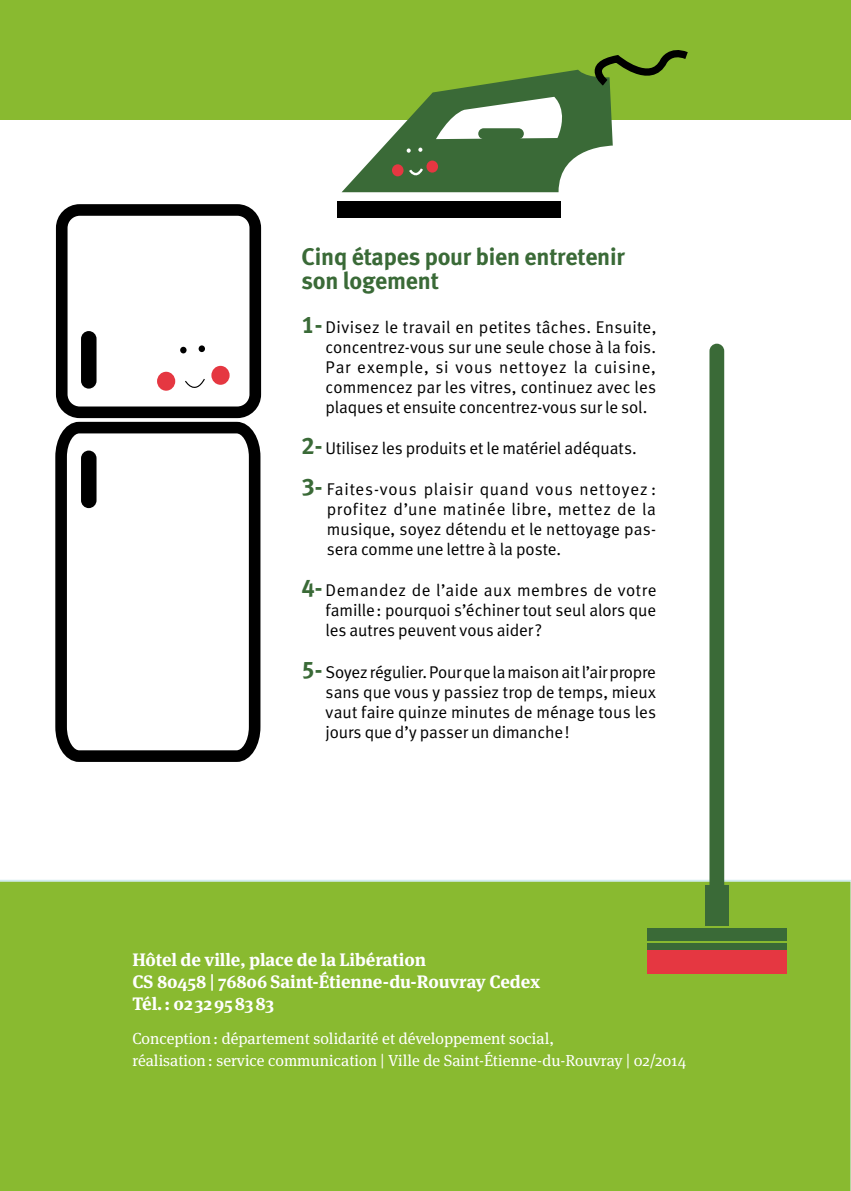
<style>
.page{position:relative;width:851px;height:1191px;background:#fff}
.page>*{position:absolute;margin:0;border:0;box-sizing:border-box;transform-origin:0 0}
.t1{font:24px/24px "Meta Bold LF";letter-spacing:-.01em;color:#3a6a37}
.t2{font:700 18px/22px "Meta Serif OT";letter-spacing:-.005em;color:#fff}
.t3{font:17px/20px "Meta Normal LF";color:#000;text-align:justify}
.t4{font:16px/22px "Meta Serif OT";color:#fff}
.s1{font-family:"Meta Bold LF";font-size:24px;color:#3a6a37}
</style>
<div class="page">
<div style="left:0;top:879px;width:850px;height:312px;background:#89ba30"></div>
<div style="left:0;top:0;width:850px;height:119px;background:#89ba30"></div>
<div style="left:56px;top:204px;width:205px;height:214px;border:12px solid #000;border-radius:18px"></div>
<svg style="left:55px;top:416px;width:206px;height:346px"></svg>
<div style="left:81px;top:331px;width:15px;height:57px;background:#000;border-radius:8px"></div>
<div style="left:81px;top:450px;width:15px;height:58px;background:#000;border-radius:8px"></div>
<div style="left:211px;top:366px;width:18px;height:19px;background:#e53741;border-radius:50%"></div>
<div style="left:157px;top:372px;width:18px;height:19px;background:#e53741;border-radius:50%"></div>
<svg style="left:185px;top:379px;width:20px;height:9px"></svg>
<svg style="left:180px;top:347px;width:6px;height:6px"></svg>
<div style="left:198px;top:345px;width:7px;height:7px;background:#000;border-radius:50%"></div>
<div style="left:337px;top:201px;width:223px;height:16px;background:#000"></div>
<svg style="left:341px;top:50px;width:355px;height:142px"></svg>
<div style="left:647px;top:944px;width:140px;height:29px;background:#e53741"></div>
<div style="left:709px;top:344px;width:15px;height:548px;background:#3a6a37;border-radius:7px"></div>
<div style="left:705px;top:885px;width:23px;height:41px;background:#3a6a37"></div>
<div style="left:647px;top:928px;width:139px;height:12px;background:#3a6a37"></div>
<div style="left:647px;top:943px;width:140px;height:6px;background:#3a6a37"></div>
<h1 class="t1" style="left:301px;top:245px;width:325px">Cinq étapes pour bien entretenir son logement</h1>
<p class="t3" style="left:325px;top:317px;width:332px;text-indent:-24px"><span class="s1">1-</span> Divisez le travail en petites tâches. Ensuite, concentrez-vous sur une seule chose à la fois.<br>Par exemple, si vous nettoyez la cuisine, commencez par les vitres, continuez avec les plaques et ensuite concentrez-vous sur le sol.</p>
<p class="t3" style="left:301px;top:438px;width:336px"><span class="s1">2-</span> Utilisez les produits et le matériel adéquats.</p>
<p class="t3" style="left:327px;top:479px;width:331px;text-indent:-25px"><span class="s1">3-</span> Faites-vous plaisir quand vous nettoyez : profitez d’une matinée libre, mettez de la musique, soyez détendu et le nettoyage pas&shy;sera comme une lettre à la poste.</p>
<p class="t3" style="left:325px;top:580px;width:332px;text-indent:-24px"><span class="s1">4-</span> Demandez de l’aide aux membres de votre famille: pourquoi s’échiner tout seul alors que les autres peuvent vous aider?</p>
<p class="t3" style="left:325px;top:661px;width:332px;text-indent:-24px"><span class="s1">5-</span> Soyez régulier. Pour que la maison ait l’air propre sans que vous y passiez trop de temps, mieux vaut faire quinze minutes de ménage tous les jours que d’y passer un dimanche!</p>
<p class="t2" style="left:132px;top:949px;width:409px">Hôtel de ville, place de la Libération<br>CS 80458 | 76806 Saint-Étienne-du-Rouvray Cedex<br>Tél.: 0232958383</p>
<p class="t4" style="left:132px;top:1027px;width:555px">Conception: département solidarité et développement social,<br>réalisation: service communication | Ville de Saint-Étienne-du-Rouvray | 02/2014</p>
</div>
